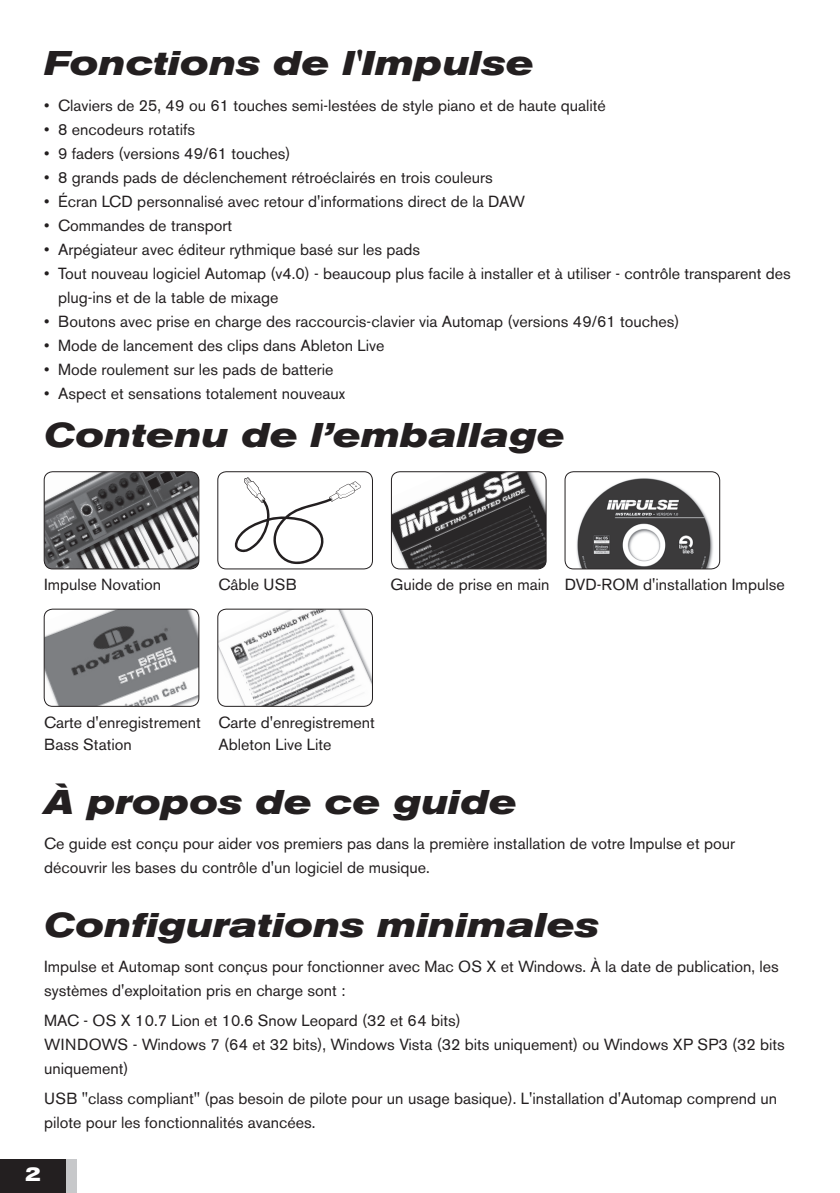
<style>
.page{position:relative;width:840px;height:1193px;background:#fff}
.page>*{position:absolute;margin:0;border:0;box-sizing:border-box;transform-origin:0 0}
.t1{font:italic 700 expanded 34px "Akzidenz Grotesk BE";color:#231f20}
.t2{font:700 expanded 20px "Akzidenz Grotesk BE";color:#fff}
.t3{font:16px/24px "Akzidenz Grotesk BE";color:#231f20}
</style>
<div class="page">
<div style="left:2px;top:1158px;width:75px;height:34px;background:#c7c8ca"></div>
<div style="left:0;top:1158px;width:65px;height:34px;background:#231f20"></div>
<img style="left:44px;top:471px;width:155px;height:98px">
<div style="left:44px;top:471px;width:155px;height:98px;border:1px solid #231f20;border-radius:9px"></div>
<img style="left:44px;top:610px;width:155px;height:96px">
<div style="left:44px;top:608px;width:155px;height:98px;border:1px solid #231f20;border-radius:9px"></div>
<svg style="left:235px;top:477px;width:125px;height:87px"></svg>
<div style="left:217px;top:471px;width:156px;height:98px;border:1px solid #231f20;border-radius:9px"></div>
<img style="left:218px;top:610px;width:154px;height:96px">
<div style="left:217px;top:608px;width:156px;height:98px;border:1px solid #231f20;border-radius:9px"></div>
<img style="left:392px;top:471px;width:153px;height:98px">
<div style="left:390px;top:471px;width:156px;height:98px;border:1px solid #231f20;border-radius:9px"></div>
<img style="left:566px;top:471px;width:153px;height:98px">
<div style="left:564px;top:471px;width:155px;height:98px;border:1px solid #231f20;border-radius:9px"></div>
<h1 class="t1" style="left:44px;top:43px;width:491px">Fonctions de l'Impulse</h1>
<p class="t3" style="left:44px;top:93px;width:563px">• Claviers de 25, 49 ou 61 touches semi-lestées de style piano et de haute qualité</p>
<p class="t3" style="left:44px;top:117px;width:152px">• 8 encodeurs rotatifs</p>
<p class="t3" style="left:44px;top:141px;width:248px">• 9 faders (versions 49/61 touches)</p>
<p class="t3" style="left:44px;top:165px;width:450px">• 8 grands pads de déclenchement rétroéclairés en trois couleurs</p>
<p class="t3" style="left:44px;top:189px;width:482px">• Écran LCD personnalisé avec retour d'informations direct de la DAW</p>
<p class="t3" style="left:44px;top:213px;width:189px">• Commandes de transport</p>
<p class="t3" style="left:44px;top:237px;width:377px">• Arpégiateur avec éditeur rythmique basé sur les pads</p>
<p class="t3" style="left:58px;top:261px;width:733px;text-indent:-14px">• Tout nouveau logiciel Automap (v4.0) - beaucoup plus facile à installer et à utiliser - contrôle transparent des plug-ins et de la table de mixage</p>
<p class="t3" style="left:44px;top:309px;width:636px">• Boutons avec prise en charge des raccourcis-clavier via Automap (versions 49/61 touches)</p>
<p class="t3" style="left:44px;top:333px;width:341px">• Mode de lancement des clips dans Ableton Live</p>
<p class="t3" style="left:44px;top:357px;width:291px">• Mode roulement sur les pads de batterie</p>
<p class="t3" style="left:44px;top:381px;width:302px">• Aspect et sensations totalement nouveaux</p>
<h1 class="t1" style="left:44px;top:414px;width:522px">Contenu de l’emballage</h1>
<p class="t3" style="left:44px;top:572px;width:118px">Impulse Novation</p>
<p class="t3" style="left:218px;top:572px;width:80px">Câble USB</p>
<p class="t3" style="left:390px;top:572px;width:395px">Guide de prise en main DVD-ROM d'installation Impulse</p>
<p class="t3" style="left:44px;top:711px;width:332px;line-height:22px">Carte d'enregistrement Carte d'enregistrement<br>Bass Station</p>
<p class="t3" style="left:218px;top:732px;width:115px">Ableton Live Lite</p>
<h1 class="t1" style="left:44px;top:781px;width:474px">À propos de ce guide</h1>
<p class="t3" style="left:44px;top:831px;width:692px">Ce guide est conçu pour aider vos premiers pas dans la première installation de votre Impulse et pour découvrir les bases du contrôle d'un logiciel de musique.</p>
<h1 class="t1" style="left:44px;top:904px;width:556px">Configurations minimales</h1>
<p class="t3" style="left:44px;top:954px;width:735px">Impulse et Automap sont conçus pour fonctionner avec Mac OS X et Windows. À la date de publication, les systèmes d'exploitation pris en charge sont :</p>
<p class="t3" style="left:44px;top:1008px;width:741px">MAC - OS X 10.7 Lion et 10.6 Snow Leopard (32 et 64 bits)<br>WINDOWS - Windows 7 (64 et 32 bits), Windows Vista (32 bits uniquement) ou Windows XP SP3 (32 bits uniquement)</p>
<p class="t3" style="left:44px;top:1086px;width:734px">USB "class compliant" (pas besoin de pilote pour un usage basique). L'installation d'Automap comprend un pilote pour les fonctionnalités avancées.</p>
<p class="t2" style="left:25px;top:1162px;width:19px">2</p>
</div>
